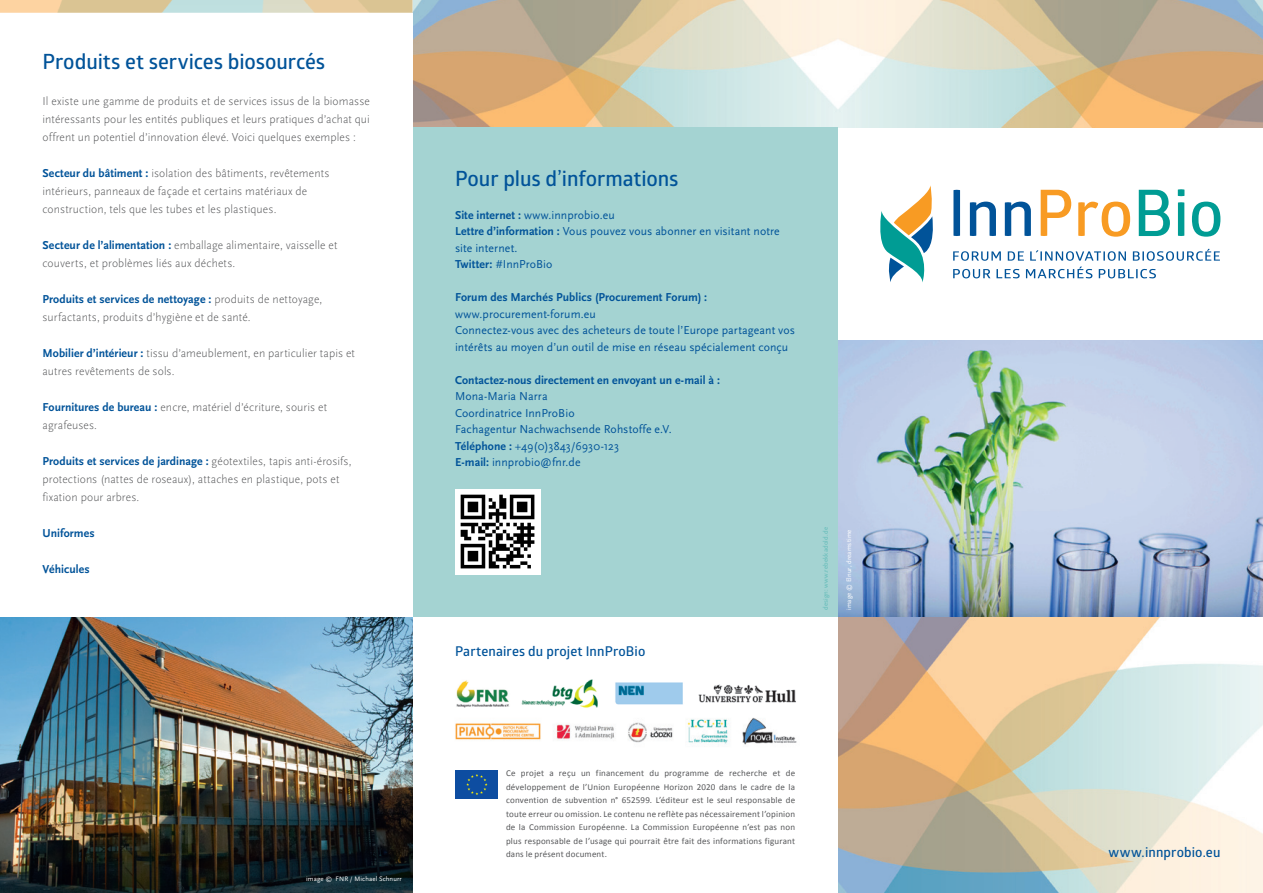
<style>
.page{position:relative;width:1263px;height:893px;background:#fff}
.page>*{position:absolute;margin:0;border:0;box-sizing:border-box;transform-origin:0 0}
.t1{font:21px "Glober Bold Free";letter-spacing:-.005em;color:#015399}
.t2{font:13.5px "Glober Bold Free";letter-spacing:.01em;color:#015399}
.t3{font:300 12px/18px "Scala Sans Pro";letter-spacing:.01em;color:#57585a}
.t4{font:12px/16.5px "Scala Sans Pro";letter-spacing:.01em;color:#015399}
.t5{font:700 12px "Scala Sans Pro";letter-spacing:.005em;color:#015399}
.t6{font:9px/13.5px "Calibri";letter-spacing:.02em;color:#57585a;text-align:justify}
.t7{font:6.75px "Scala Sans Pro";letter-spacing:.015em;color:#fff}
.t8{font:6.75px "Scala Sans Pro";letter-spacing:.02em;color:#60bbb8}
.s1{font-weight:700;color:#015399}
.s2{font-family:"Scala Sans Pro"}
.s3{font-weight:700}
</style>
<div class="page">
<img style="left:838px;top:617px;width:425px;height:276px">
<img style="left:838px;top:0;width:425px;height:128px">
<img style="left:838px;top:340px;width:425px;height:277px">
<img style="left:456px;top:679px;width:340px;height:29px">
<img style="left:455px;top:718px;width:342px;height:27px">
<svg style="left:455px;top:770px;width:1px;height:29px"></svg>
<div style="left:456px;top:770px;width:42px;height:29px;background:#0d4da1"></div>
<svg style="left:466px;top:774px;width:22px;height:21px"></svg>
<svg style="left:412px;top:0;width:426px;height:128px;background:#d2c7ad"></svg>
<div style="left:412px;top:128px;width:426px;height:489px;background:#a4d3d2"></div>
<div style="left:455px;top:489px;width:85px;height:85px;background:#fff"></div>
<div style="left:457px;top:491px;width:81px;height:81px;background:linear-gradient(to right,#fff,#fff)"></div>
<svg style="left:461px;top:495px;width:73px;height:73px"></svg>
<img style="left:0;top:617px;width:412px;height:276px">
<img style="left:0;top:0;width:412px;height:13px">
<svg style="left:953px;top:249px;width:267px;height:29px"></svg>
<svg style="left:880px;top:185px;width:53px;height:97px"></svg>
<svg style="left:1139px;top:189px;width:81px;height:48px"></svg>
<svg style="left:1041px;top:190px;width:89px;height:47px"></svg>
<svg style="left:953px;top:190px;width:78px;height:46px"></svg>
<h1 class="t1" style="left:43px;top:47px;width:284px">Produits et services biosourcés</h1>
<p class="t3" style="left:43px;top:92px;width:329px;text-align:justify">Il existe une gamme de produits et de services issus de la biomasse intéressants pour les entités publiques et leurs pratiques d’achat qui offrent un potentiel d’innovation élevé. Voici quelques exemples :</p>
<p class="t3" style="left:43px;top:164px;width:289px"><span class="s1">Secteur du bâtiment :</span> isolation des bâtiments, revêtements intérieurs, panneaux de façade et certains matériaux de construction, tels que les tubes et les plastiques.</p>
<p class="t3" style="left:43px;top:236px;width:296px"><span class="s1">Secteur de l’alimentation :</span> emballage alimentaire, vaisselle et couverts, et problèmes liés aux déchets.</p>
<p class="t3" style="left:43px;top:290px;width:281px"><span class="s1">Produits et services de nettoyage :</span> produits de nettoyage, surfactants, produits d’hygiène et de santé.</p>
<p class="t3" style="left:43px;top:344px;width:314px"><span class="s1">Mobilier d’intérieur :</span> tissu d’ameublement, en particulier tapis et autres revêtements de sols.</p>
<p class="t3" style="left:43px;top:398px;width:286px"><span class="s1">Fournitures de bureau :</span> encre, matériel d’écriture, souris et agrafeuses.</p>
<p class="t3" style="left:43px;top:452px;width:311px"><span class="s1">Produits et services de jardinage :</span> géotextiles, tapis anti-érosifs, protections (nattes de roseaux), attaches en plastique, pots et fixation pour arbres.</p>
<p class="t5" style="left:43px;top:526px;width:54px">Uniformes</p>
<p class="t5" style="left:43px;top:562px;width:49px">Véhicules</p>
<p class="t7" style="left:306px;top:875px;width:97px">image © FNR / Michael Schnurr</p>
<h1 class="t1" style="left:455px;top:164px;width:225px">Pour plus d<span class="s2">’</span>informations</h1>
<p class="t4" style="left:455px;top:207px;width:326px"><span class="s3">Site internet :</span> www.innprobio.eu<br><span class="s3">Lettre d’information :</span> Vous pouvez vous abonner en visitant notre site internet.<br><span class="s3">Twitter:</span> #InnProBio</p>
<p class="t5" style="left:455px;top:290px;width:254px">Forum des Marchés Publics (Procurement Forum) :</p>
<p class="t4" style="left:455px;top:306px;width:342px">www.procurement-forum.eu<br>Connectez-vous avec des acheteurs de toute l’Europe partageant vos intérêts au moyen d’un outil de mise en réseau spécialement conçu</p>
<p class="t5" style="left:455px;top:373px;width:266px">Contactez-nous directement en envoyant un e-mail à :</p>
<p class="t4" style="left:455px;top:388px;width:218px">Mona-Maria Narra<br>Coordinatrice InnProBio<br>Fachagentur Nachwachsende Rohstoffe e.V.<br><span class="s3">Téléphone :</span> +49(0)3843/6930-123<br><span class="s3">E-mail:</span> innprobio@fnr.de</p>
<p class="t2" style="left:455px;top:642px;width:192px">Partenaires du projet InnProBio</p>
<p class="t8" style="left:822px;top:610px;width:84px;rotate:-90deg">design: www.rebekkadold.de</p>
<p class="t7" style="left:845px;top:610px;width:82px;rotate:-90deg">image © Elnur, dreamstime</p>
<p class="t6" style="left:506px;top:767px;width:291px">Ce projet a reçu un financement du programme de recherche et de développement de l’Union Européenne Horizon 2020 dans le cadre de la convention de subvention n° 652599. L’éditeur est le seul responsable de toute erreur ou omission. Le contenu ne reflète pas nécessairement l’opinion de la Commission Européenne. La Commission Européenne n’est pas non plus responsable de l’usage qui pourrait être fait des informations figurant dans le présent document.</p>
<p class="t2" style="left:1108px;top:843px;width:113px">www.innprobio.eu</p>
</div>
